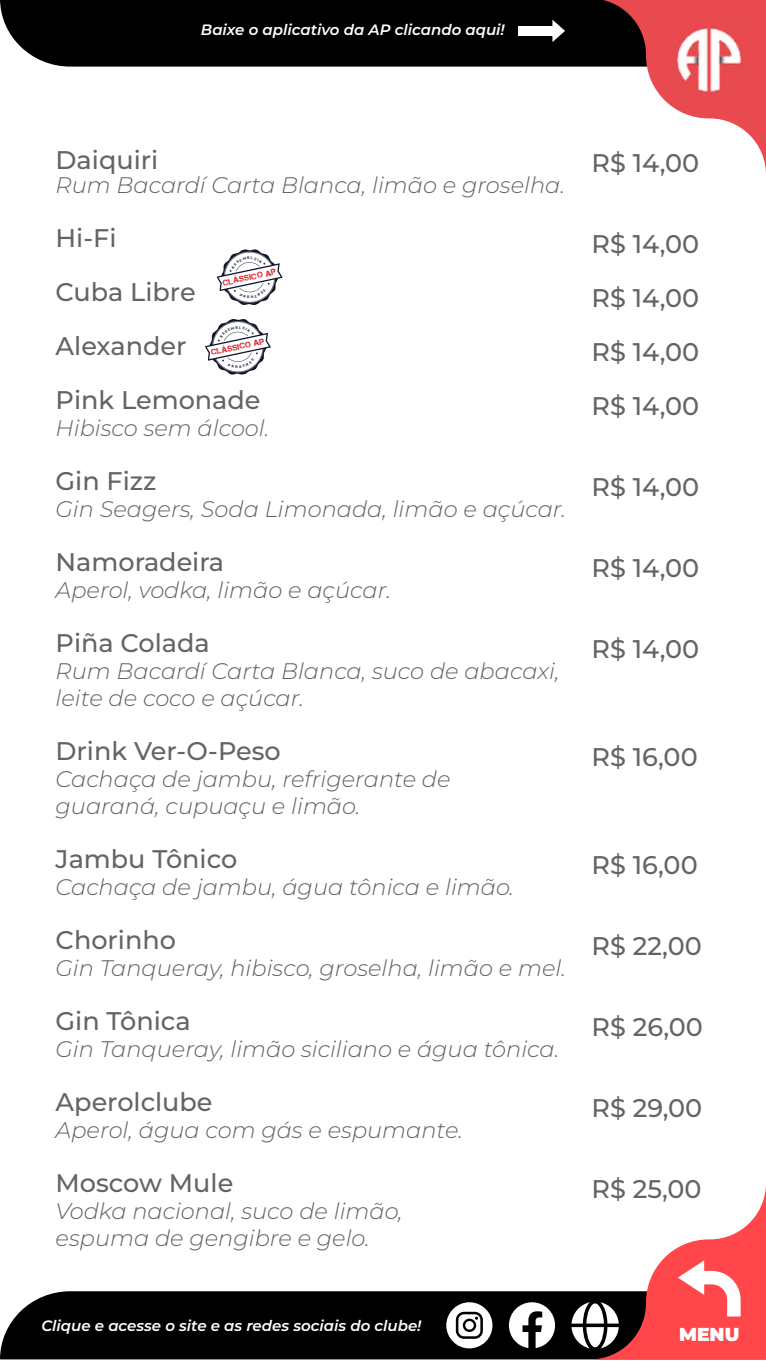
<style>
.page{position:relative;width:766px;height:1361px;background:#fff}
.page>*{position:absolute;margin:0;border:0;box-sizing:border-box;transform-origin:0 0}
.t1{font:100 25.5px/54px "Montserrat";color:#666365}
.t2{font:italic 100 22.5px/27px "Montserrat";color:#666264}
.t3{font:900 18.75px "Montserrat";color:#fff}
.t4{font:italic 600 15px "Montserrat";color:#fff}
.t5{font:8.4px "Captureit";color:#d9262f}
</style>
<div class="page">
<div style="left:0;top:0;width:589px;height:67px;background:#000"></div>
<svg style="left:589px;top:0;width:176px;height:164px"></svg>
<img style="left:641px;top:10px;width:124px;height:99px">
<div style="left:0;top:1291px;width:571px;height:68px;background:#000"></div>
<svg style="left:571px;top:1194px;width:194px;height:165px"></svg>
<svg style="left:446px;top:1302px;width:46px;height:46px"></svg>
<svg style="left:508px;top:1302px;width:47px;height:46px"></svg>
<div style="left:517px;top:26px;width:35px;height:10px;background:#fff"></div>
<svg style="left:552px;top:20px;width:13px;height:22px"></svg>
<svg style="left:216px;top:249px;width:67px;height:56px"></svg>
<svg style="left:205px;top:319px;width:66px;height:56px"></svg>
<p class="t4" style="left:201px;top:19px;width:305px">Baixe o aplicativo da AP clicando aqui!</p>
<p class="t1" style="left:56px;top:132px;width:104px">Daiquiri</p>
<p class="t2" style="left:56px;top:171px;width:510px">Rum Bacardí Carta Blanca, limão e groselha.</p>
<p class="t1" style="left:56px;top:210px;width:206px">Hi-Fi<br>Cuba Libre<br>Alexander<br>Pink Lemonade</p>
<p class="t2" style="left:56px;top:414px;width:215px">Hibisco sem álcool.</p>
<p class="t1" style="left:56px;top:453px;width:102px">Gin Fizz</p>
<p class="t2" style="left:56px;top:495px;width:512px">Gin Seagers, Soda Limonada, limão e açúcar.</p>
<p class="t1" style="left:56px;top:534px;width:170px">Namoradeira</p>
<p class="t2" style="left:56px;top:576px;width:336px">Aperol, vodka, limão e açúcar.</p>
<p class="t1" style="left:56px;top:615px;width:156px">Piña Colada</p>
<p class="t2" style="left:56px;top:657px;width:505px">Rum Bacardí Carta Blanca, suco de abacaxi, leite de coco e açúcar.</p>
<p class="t1" style="left:56px;top:723px;width:226px">Drink Ver-O-Peso</p>
<p class="t2" style="left:56px;top:765px;width:396px">Cachaça de jambu, refrigerante de guaraná, cupuaçu e limão.</p>
<p class="t1" style="left:56px;top:831px;width:183px">Jambu Tônico</p>
<p class="t2" style="left:56px;top:873px;width:460px">Cachaça de jambu, água tônica e limão.</p>
<p class="t1" style="left:56px;top:912px;width:122px">Chorinho</p>
<p class="t2" style="left:56px;top:954px;width:511px">Gin Tanqueray, hibisco, groselha, limão e mel.</p>
<p class="t1" style="left:56px;top:993px;width:137px">Gin Tônica</p>
<p class="t2" style="left:56px;top:1035px;width:505px">Gin Tanqueray, limão siciliano e água tônica.</p>
<p class="t1" style="left:56px;top:1074px;width:158px">Aperolclube</p>
<p class="t2" style="left:56px;top:1116px;width:409px">Aperol, água com gás e espumante.</p>
<p class="t1" style="left:56px;top:1155px;width:179px">Moscow Mule</p>
<p class="t2" style="left:56px;top:1197px;width:348px">Vodka nacional, suco de limão, espuma de gengibre e gelo.</p>
<p class="t5" style="left:222px;top:278px;width:56px;rotate:-12deg">CLÁSSICO AP</p>
<p class="t5" style="left:210px;top:348px;width:56px;rotate:-12deg">CLÁSSICO AP</p>
<p class="t4" style="left:41px;top:1315px;width:381px">Clique e acesse o site e as redes sociais do clube!</p>
<p class="t1" style="left:591px;top:135px;width:109px">R$ 14,00</p>
<p class="t1" style="left:591px;top:216px;width:109px;text-align:justify">R$ 14,00<br>R$ 14,00<br>R$ 14,00<br>R$ 14,00</p>
<p class="t1" style="left:591px;top:459px;width:109px">R$ 14,00</p>
<p class="t1" style="left:591px;top:540px;width:109px">R$ 14,00</p>
<p class="t1" style="left:591px;top:621px;width:109px">R$ 14,00</p>
<p class="t1" style="left:591px;top:729px;width:108px">R$ 16,00</p>
<p class="t1" style="left:591px;top:837px;width:108px">R$ 16,00</p>
<p class="t1" style="left:591px;top:918px;width:112px">R$ 22,00</p>
<p class="t1" style="left:591px;top:999px;width:113px">R$ 26,00</p>
<p class="t1" style="left:591px;top:1080px;width:112px">R$ 29,00</p>
<p class="t1" style="left:591px;top:1161px;width:112px">R$ 25,00</p>
<p class="t3" style="left:679px;top:1320px;width:62px">MENU</p>
</div>
